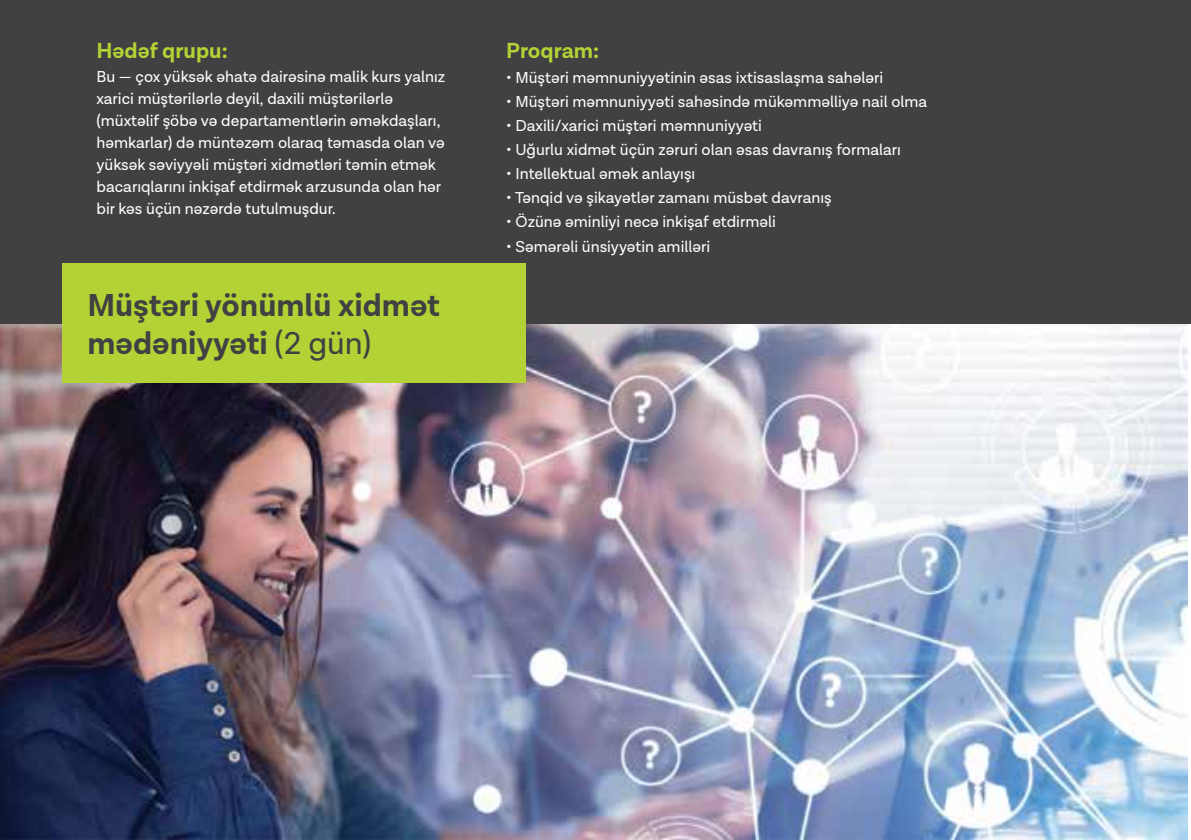
<style>
.page{position:relative;width:1191px;height:840px;background:#fff}
.page>*{position:absolute;margin:0;border:0;box-sizing:border-box;transform-origin:0 0}
.t1{font:700 32px/38.4px "Lota Grotesque";color:#414042}
.t2{font:700 22px "Lota Grotesque";color:#b3d235}
.t3{font:16px/22px "Lota Grotesque";color:#fff}
.s1{font-weight:400}
</style>
<div class="page">
<img style="left:0;top:323px;width:1187px;height:516px">
<div style="left:0;top:0;width:1191px;height:323px;background:#414042"></div>
<div style="left:62px;top:263px;width:464px;height:119px;background:#b3d235"></div>
<h2 class="t2" style="left:96px;top:38px;width:133px">Hədəf qrupu:</h2>
<h2 class="t2" style="left:506px;top:38px;width:95px">Proqram:</h2>
<p class="t3" style="left:96px;top:66px;width:350px">Bu — çox yüksək əhatə dairəsinə malik kurs yalnız xarici müştərilərlə deyil, daxili müştərilərlə (müxtəlif şöbə və departamentlərin əməkdaşları, həmkarlar) də müntəzəm olaraq təmasda olan və yüksək səviyyəli müştəri xidmətləri təmin etmək bacarıqlarını inkişaf etdirmək arzusunda olan hər bir kəs üçün nəzərdə tutulmuşdur.</p>
<h1 class="t1" style="left:87px;top:286px;width:354px">Müştəri yönümlü xidmət mədəniyyəti <span class="s1">(2 gün)</span></h1>
<p class="t3" style="left:506px;top:67px;width:378px">• Müştəri məmnuniyyətinin əsas ixtisaslaşma sahələri</p>
<p class="t3" style="left:506px;top:91px;width:422px">• Müştəri məmnuniyyəti sahəsində mükəmməlliyə nail olma</p>
<p class="t3" style="left:506px;top:115px;width:257px">• Daxili/xarici müştəri məmnuniyyəti</p>
<p class="t3" style="left:506px;top:139px;width:396px">• Uğurlu xidmət üçün zəruri olan əsas davranış formaları</p>
<p class="t3" style="left:506px;top:163px;width:191px">• Intellektual əmək anlayışı</p>
<p class="t3" style="left:506px;top:187px;width:327px">• Tənqid və şikayətlər zamanı müsbət davranış</p>
<p class="t3" style="left:506px;top:211px;width:271px">• Özünə əminliyi necə inkişaf etdirməli</p>
<p class="t3" style="left:506px;top:235px;width:206px">• Səmərəli ünsiyyətin amilləri</p>
</div>
